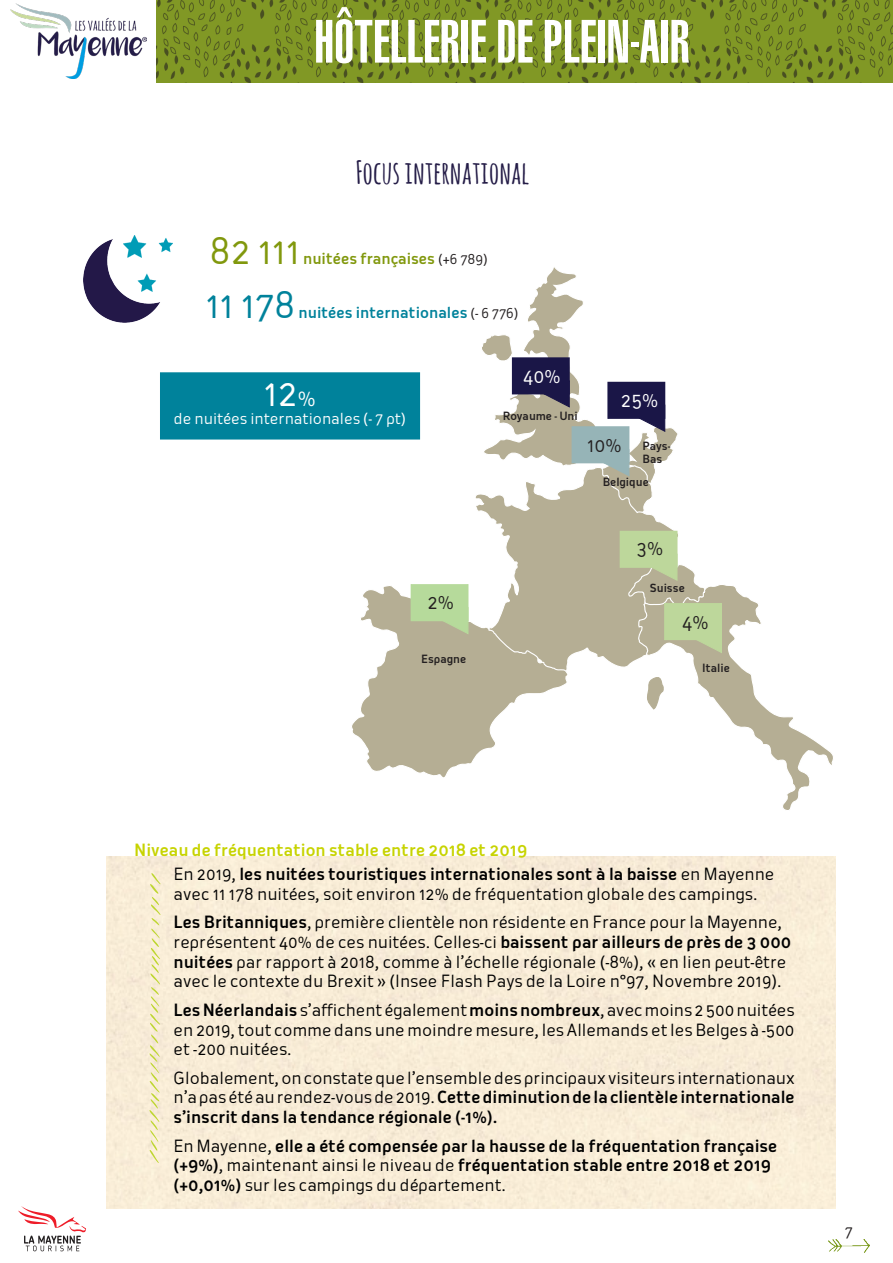
<style>
.page{position:relative;width:893px;height:1263px;background:#fff}
.page>*{position:absolute;margin:0;border:0;box-sizing:border-box;transform-origin:0 0}
.t1{font:900 extra-condensed 60px "Helvetica";color:#fff}
.t2{font:36px "Oceania Display";color:#81980d}
.t3{font:36px "Oceania Display";color:#00829b}
.t4{font:36px "Oceania Display";color:#fff}
.t5{font:700 31.5px "Amatic SC";color:#241c47}
.t6{font:18.9px "Oceania Display";color:#231f20}
.t7{font:18.9px "Oceania Display";color:#fff}
.Style_de_paragraphe{font:16.5px "Oceania Display";color:#000}
.Style_de_paragraphe-2{font:500 16.5px "Oceania Display";color:#000}
.Style_de_paragraphe-3{font:500 16.5px "Oceania Display";color:#c7d301}
.t8{font:15px "Oceania Display";color:#fff}
.t9{font:500 15px "Oceania Display";color:#00829b}
.t10{font:500 15px "Oceania Display";color:#81980d}
.t11{font:15px "Oceania Display";color:#231f20}
.t12{font:500 11.1px/13.4px "Oceania Display";color:#231f20}
.s1{font-weight:400;font-size:13.5px;color:#231f20}
.s2{font-size:21px}
.s3{font-weight:400}
.s4{font-weight:500}
</style>
<div class="page">
<svg style="left:18px;top:1206px;width:68px;height:45px"></svg>
<img style="left:828px;top:1240px;width:41px;height:13px">
<img style="left:11px;top:4px;width:136px;height:75px">
<img style="left:157px;top:0;width:735px;height:83px">
<img style="left:83px;top:236px;width:90px;height:87px">
<div style="left:163px;top:375px;width:254px;height:61px;background:#00829b"></div>
<div style="left:160px;top:372px;width:260px;height:67px;border:6px solid #00829b"></div>
<svg style="left:150px;top:873px;width:10px;height:290px;background:#eee8bc"></svg>
<svg style="left:350px;top:267px;width:483px;height:543px"></svg>
<h1 class="t1" style="left:314px;top:7px;width:377px">HÔTELLERIE DE PLEIN-AIR</h1>
<p class="t5" style="left:356px;top:149px;width:175px">Focus international</p>
<p class="t2" style="left:210px;top:230px;width:92px">82 111</p>
<p class="t10" style="left:303px;top:250px;width:186px">nuitées françaises <span class="s1">(+6 789)</span></p>
<p class="t3" style="left:206px;top:284px;width:91px">11 178</p>
<p class="t9" style="left:298px;top:304px;width:222px">nuitées internationales <span class="s1">(- 6 776)</span></p>
<p class="t4" style="left:264px;top:372px;width:54px">12<span class="s2">%</span></p>
<p class="t8" style="left:174px;top:410px;width:234px">de nuitées internationales (- 7 pt)</p>
<p class="t7" style="left:523px;top:365px;width:39px">40%</p>
<p class="t12" style="left:503px;top:409px;width:76px">Royaume - Uni</p>
<p class="t7" style="left:621px;top:390px;width:39px">25%</p>
<p class="t6" style="left:587px;top:434px;width:36px">10%</p>
<p class="t12" style="left:642px;top:439px;width:30px">Pays-<br>Bas</p>
<p class="t12" style="left:603px;top:475px;width:48px">Belgique</p>
<p class="t6" style="left:427px;top:591px;width:28px">2%</p>
<p class="t12" style="left:421px;top:652px;width:47px">Espagne</p>
<p class="t6" style="left:636px;top:537px;width:28px">3%</p>
<p class="t12" style="left:650px;top:581px;width:36px">Suisse</p>
<p class="t6" style="left:682px;top:611px;width:28px">4%</p>
<p class="t12" style="left:702px;top:661px;width:29px">Italie</p>
<p class="Style_de_paragraphe-3" style="left:134px;top:841px;width:394px">Niveau de fréquentation stable entre 2018 et 2019</p>
<p class="Style_de_paragraphe-2" style="left:174px;top:864px;width:602px"><span class="s3">En 2019,</span> les nuitées touristiques internationales sont à la baisse <span class="s3">en Mayenne</span></p>
<p class="Style_de_paragraphe" style="left:174px;top:884px;width:585px">avec 11 178 nuitées, soit environ 12% de fréquentation globale des campings.</p>
<p class="Style_de_paragraphe" style="left:174px;top:913px;width:610px"><span class="s4">Les Britanniques</span>, première clientèle non résidente en France pour la Mayenne,</p>
<p class="Style_de_paragraphe" style="left:174px;top:932px;width:619px">représentent 40% de ces nuitées. Celles-ci <span class="s4">baissent par ailleurs de près de 3 000</span></p>
<p class="Style_de_paragraphe" style="left:174px;top:952px;width:614px"><span class="s4">nuitées</span> par rapport à 2018, comme à l’échelle régionale (-8%), « en lien peut-être</p>
<p class="Style_de_paragraphe" style="left:174px;top:972px;width:609px">avec le contexte du Brexit » (Insee Flash Pays de la Loire n°97, Novembre 2019).</p>
<p class="Style_de_paragraphe" style="left:174px;top:1000px;width:622px"><span class="s4">Les Néerlandais</span> s’affichent également <span class="s4">moins nombreux</span>, avec moins 2 500 nuitées</p>
<p class="Style_de_paragraphe" style="left:174px;top:1020px;width:622px">en 2019, tout comme dans une moindre mesure, les Allemands et les Belges à -500</p>
<p class="Style_de_paragraphe" style="left:174px;top:1040px;width:120px">et -200 nuitées.</p>
<p class="Style_de_paragraphe" style="left:174px;top:1068px;width:623px">Globalement, on constate que l’ensemble des principaux visiteurs internationaux</p>
<p class="Style_de_paragraphe-2" style="left:174px;top:1088px;width:623px"><span class="s3">n’a pas été au rendez-vous de 2019.</span> Cette diminution de la clientèle internationale</p>
<p class="Style_de_paragraphe-2" style="left:174px;top:1108px;width:325px">s’inscrit dans la tendance régionale (-1%).</p>
<p class="Style_de_paragraphe-2" style="left:174px;top:1136px;width:605px"><span class="s3">En Mayenne,</span> elle a été compensée par la hausse de la fréquentation française</p>
<p class="Style_de_paragraphe-2" style="left:174px;top:1156px;width:599px">(+9%)<span class="s3">, maintenant ainsi le niveau de</span> fréquentation stable entre 2018 et 2019</p>
<p class="Style_de_paragraphe" style="left:174px;top:1176px;width:334px"><span class="s4">(+0,01%)</span> sur les campings du département.</p>
<p class="t11" style="left:845px;top:1223px;width:9px">7</p>
</div>
